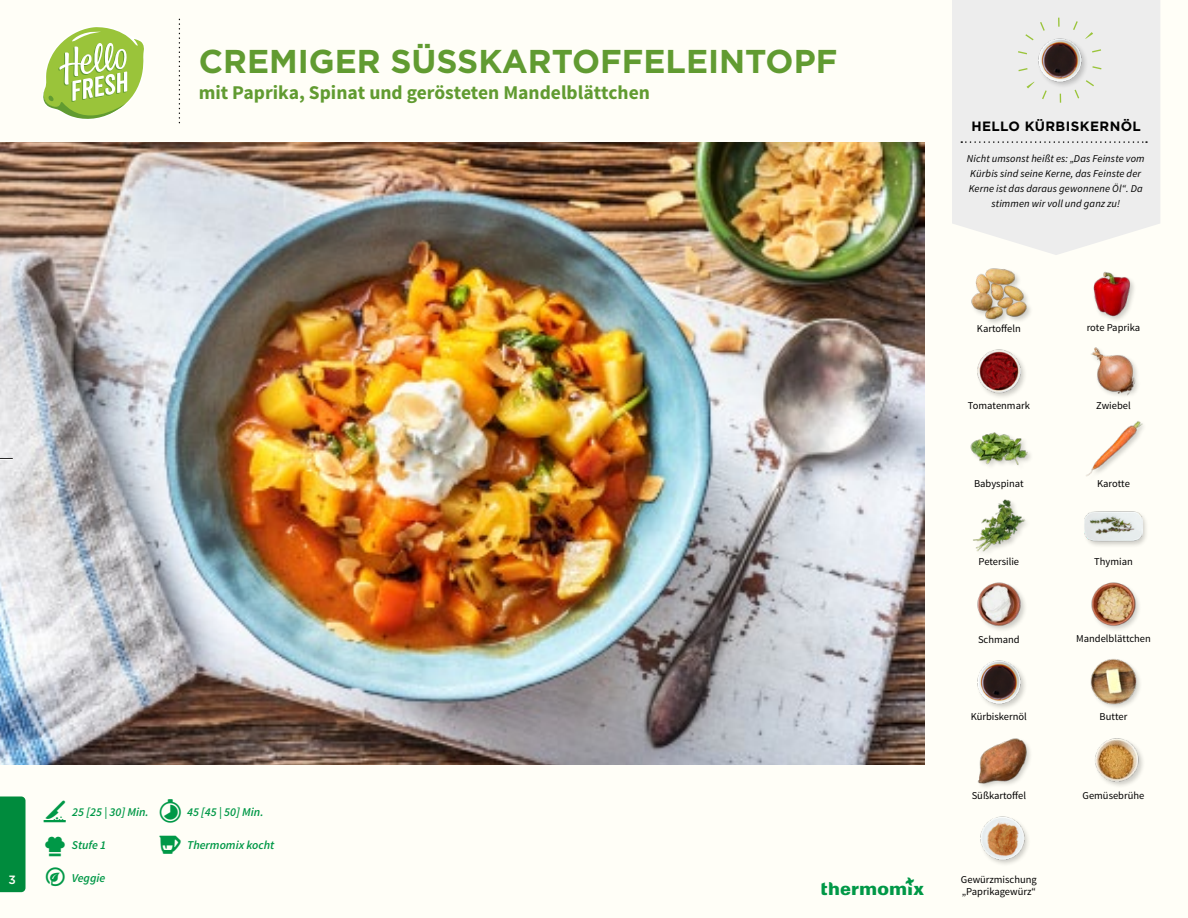
<style>
.page{position:relative;width:1188px;height:918px;background:#fffef7}
.page>*{position:absolute;margin:0;border:0;box-sizing:border-box;transform-origin:0 0}
.t1{font:700 33px "Gotham";color:#619b31}
.t2{font:700 19.5px "Source Sans Pro";color:#619b31}
.t3{font:700 13.5px "Gotham";letter-spacing:.03em;color:#000}
.t4{font:italic 600 12px "Source Sans Pro";color:#009847}
.t5{font:500 12px "Gotham";color:#fffef7}
.t6{font:10.5px/12px "Source Sans Pro";color:#000}
.t7{font:italic 10.5px/14.7px "Source Sans Pro";letter-spacing:.015em;color:#000;text-align:center}
</style>
<div class="page">
<svg style="left:43px;top:27px;width:101px;height:92px"></svg>
<img style="left:977px;top:660px;width:48px;height:48px">
<img style="left:1090px;top:659px;width:50px;height:49px">
<img style="left:1091px;top:582px;width:48px;height:48px">
<img style="left:977px;top:582px;width:48px;height:48px">
<img style="left:973px;top:499px;width:53px;height:53px">
<div style="left:1083px;top:510px;width:66px;height:39px;background:#000;opacity:.2"></div>
<img style="left:1085px;top:510px;width:57px;height:39px">
<img style="left:1086px;top:421px;width:56px;height:55px">
<div style="left:970px;top:431px;width:64px;height:41px;background:#000;opacity:.2"></div>
<img style="left:970px;top:431px;width:58px;height:41px">
<img style="left:977px;top:349px;width:48px;height:48px">
<img style="left:1091px;top:347px;width:47px;height:49px">
<img style="left:1093px;top:271px;width:41px;height:49px">
<div style="left:970px;top:268px;width:63px;height:58px;background:#000;opacity:.2"></div>
<img style="left:970px;top:268px;width:57px;height:54px">
<img style="left:980px;top:816px;width:48px;height:48px">
<img style="left:1095px;top:738px;width:48px;height:48px">
<img style="left:977px;top:738px;width:53px;height:49px">
<svg style="left:952px;top:0;width:208px;height:255px;background:#eeeeed"></svg>
<svg style="left:961px;top:141px;width:186px;height:2px"></svg>
<img style="left:1031px;top:31px;width:57px;height:58px">
<div style="left:1017px;top:18px;width:85px;height:85px;border:9px dashed #9ac43a;border-radius:50%"></div>
<div style="left:0;top:796px;width:26px;height:96px;background:#008b3d"></div>
<img style="left:0;top:142px;width:925px;height:623px">
<svg style="left:0;top:458px;width:13px;height:2px"></svg>
<h1 class="t1" style="left:199px;top:39px;width:640px">CREMIGER SÜSSKARTOFFELEINTOPF</h1>
<h2 class="t2" style="left:199px;top:80px;width:453px">mit Paprika, Spinat und gerösteten Mandelblättchen</h2>
<p class="t5" style="left:9px;top:872px;width:6px">1</p>
<p class="t5" style="left:9px;top:872px;width:9px">3</p>
<p class="t4" style="left:72px;top:805px;width:78px">25 [25 | 30] Min.</p>
<p class="t4" style="left:72px;top:838px;width:36px">Stufe 1</p>
<p class="t4" style="left:44px;top:870px;width:63px">❖ Veggie</p>
<p class="t4" style="left:187px;top:805px;width:78px">45 [45 | 50] Min.</p>
<p class="t4" style="left:187px;top:838px;width:89px">Thermomix kocht</p>
<p class="t3" style="left:971px;top:117px;width:171px">HELLO KÜRBISKERNÖL</p>
<p class="t7" style="left:967px;top:152px;width:179px">Nicht umsonst heißt es: „Das Feinste vom Kürbis sind seine Kerne, das Feinste der Kerne ist das daraus gewonnene Öl“. Da stimmen wir voll und ganz zu!</p>
<p class="t6" style="left:977px;top:322px;width:45px">Kartoffeln</p>
<p class="t6" style="left:1087px;top:322px;width:55px">rote Paprika</p>
<p class="t6" style="left:968px;top:400px;width:64px">Tomatenmark</p>
<p class="t6" style="left:1096px;top:400px;width:36px">Zwiebel</p>
<p class="t6" style="left:974px;top:478px;width:51px">Babyspinat</p>
<p class="t6" style="left:1097px;top:478px;width:34px">Karotte</p>
<p class="t6" style="left:979px;top:556px;width:42px">Petersilie</p>
<p class="t6" style="left:1094px;top:555px;width:40px">Thymian</p>
<p class="t6" style="left:978px;top:633px;width:43px">Schmand</p>
<p class="t6" style="left:1076px;top:633px;width:76px">Mandelblättchen</p>
<p class="t6" style="left:971px;top:711px;width:58px">Kürbiskernöl</p>
<p class="t6" style="left:1100px;top:711px;width:29px">Butter</p>
<p class="t6" style="left:972px;top:790px;width:56px">Süßkartoffel</p>
<p class="t6" style="left:1083px;top:790px;width:63px">Gemüsebrühe</p>
<p class="t6" style="left:961px;top:874px;width:77px">Gewürzmischung „Paprikagewürz“</p>
</div>
